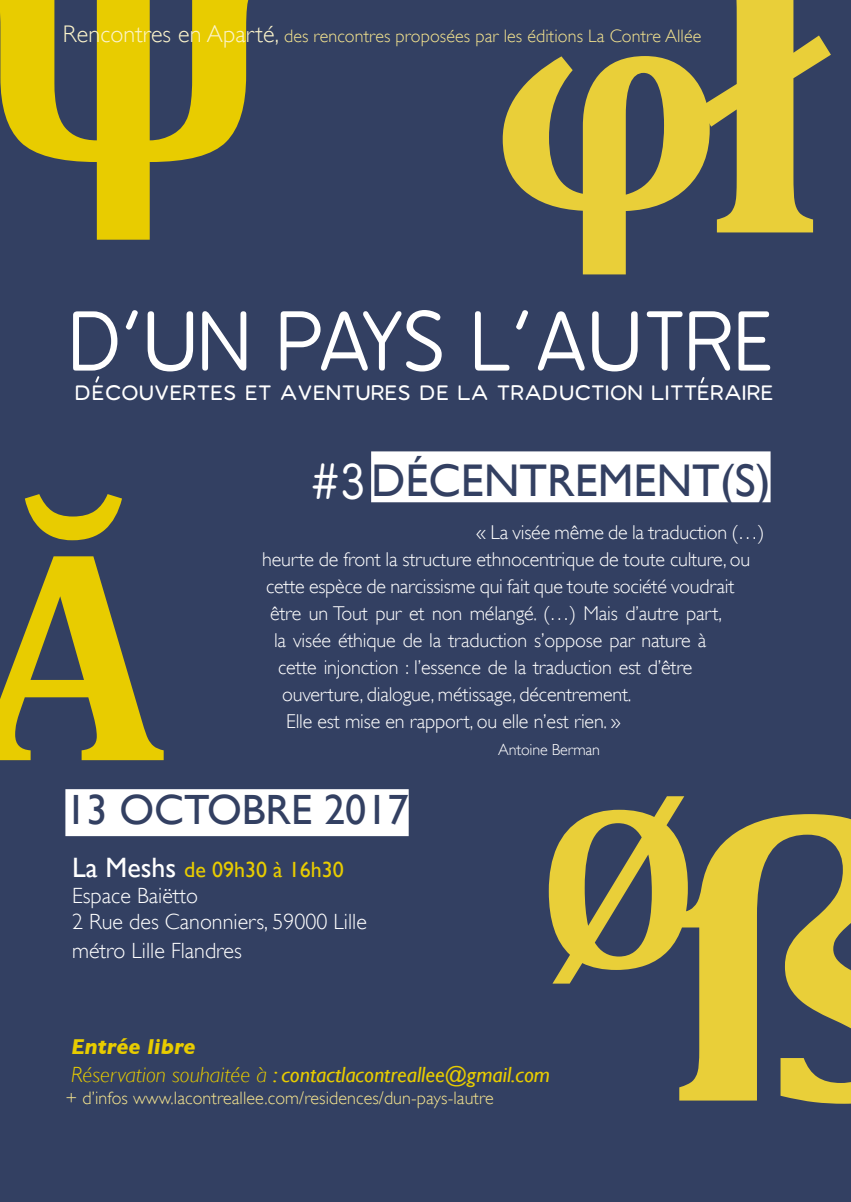
<style>
.page{position:relative;width:851px;height:1202px;background:#fff}
.page>*{position:absolute;margin:0;border:0;box-sizing:border-box;transform-origin:0 0}
.t1{font:80px "B Preplay";color:#fff}
.t2{font:45.8px "Gill Sans";color:#334062}
.t3{font:42.2px "Gill Sans";color:#334062}
.t4{font:26px "B Preplay";color:#fff}
.t5{font:300 22px/26.4px "Gill Sans";color:#fff}
.t6{font:italic 22px/28.8px "Gill Sans";color:#e8cc00}
.t7{font:300 20px "Gill Sans";letter-spacing:-.01em;color:#fff}
.t8{font:300 18px "Gill Sans";letter-spacing:.005em;color:#f6e58f}
.t9{font:300 16px "Gill Sans";letter-spacing:-.01em;color:#fff}
.s1{font-size:24px;color:#fcf4cb}
.s2{font-family:"B Preplay";font-size:46.6px;color:#fff}
.s3{font-weight:400;font-size:28px}
.s4{font-weight:400;color:#e8cc00}
.s5{font-weight:700}
.s6{font-weight:300}
</style>
<div class="page">
<div style="left:0;top:0;width:850px;height:1202px;background:#334062"></div>
<svg style="left:0;top:494px;width:164px;height:266px"></svg>
<svg style="left:709px;top:0;width:121px;height:232px"></svg>
<svg style="left:548px;top:796px;width:137px;height:188px"></svg>
<svg style="left:674px;top:814px;width:176px;height:290px;fill:#e9cf39"></svg>
<svg style="left:502px;top:56px;width:207px;height:218px"></svg>
<svg style="left:0;top:0;width:249px;height:240px;fill:#e5c901"></svg>
<div style="left:371px;top:451px;width:399px;height:51px;background:#fff"></div>
<svg style="left:95px;top:376px;width:4px;height:7px"></svg>
<svg style="left:700px;top:377px;width:4px;height:6px"></svg>
<div style="left:65px;top:789px;width:343px;height:47px;background:#fff"></div>
<p class="t8" style="left:63px;top:25px;width:640px"><span class="s1">Rencontres en Aparté,</span> des rencontres proposées par les éditions La Contre Allée</p>
<h1 class="t1" style="left:73px;top:299px;width:706px">D’UN PAYS L’AUTRE</h1>
<h3 class="t4" style="left:76px;top:377px;width:700px">decouvertes et aventures de la traduction litteraire</h3>
<h2 class="t2" style="left:313px;top:453px;width:459px"><span class="s2">#3</span>DÉCENTREMENT(S)</h2>
<p class="t7" style="left:476px;top:521px;width:289px">« La visée même de la traduction (…)</p>
<p class="t7" style="left:262px;top:548px;width:490px">heurte de front la structure ethnocentrique de toute culture, ou</p>
<p class="t7" style="left:266px;top:575px;width:470px">cette espèce de narcissisme qui fait que toute société voudrait</p>
<p class="t7" style="left:270px;top:602px;width:453px">être un Tout pur et non mélangé. (…) Mais d’autre part,</p>
<p class="t7" style="left:274px;top:629px;width:434px">la visée éthique de la traduction s’oppose par nature à</p>
<p class="t7" style="left:278px;top:656px;width:416px">cette injonction : l’essence de la traduction est d’être</p>
<p class="t7" style="left:282px;top:683px;width:351px">ouverture, dialogue, métissage, décentrement.</p>
<p class="t7" style="left:286px;top:710px;width:336px">Elle est mise en rapport, ou elle n’est rien. »</p>
<p class="t9" style="left:498px;top:740px;width:103px">Antoine Berman</p>
<h3 class="t3" style="left:65px;top:785px;width:345px">13 OCTOBRE 2017</h3>
<p class="t5" style="left:72px;top:856px;width:296px"><span class="s3">LA MESHS</span> <span class="s4">DE 09H30 À 16H30<br></span>Espace Baiëtto<br>2 Rue des Canonniers, 59000 Lille</p>
<p class="t5" style="left:72px;top:938px;width:171px">métro Lille Flandres</p>
<p class="t6" style="left:71px;top:1032px;width:480px"><span class="s5">Entrée libre<br></span><span class="s6">Réservation souhaitée à</span> : contactlacontreallee@gmail.com</p>
<p class="t8" style="left:65px;top:1088px;width:430px">+ d’infos www.lacontreallee.com/residences/dun-pays-lautre</p>
</div>
